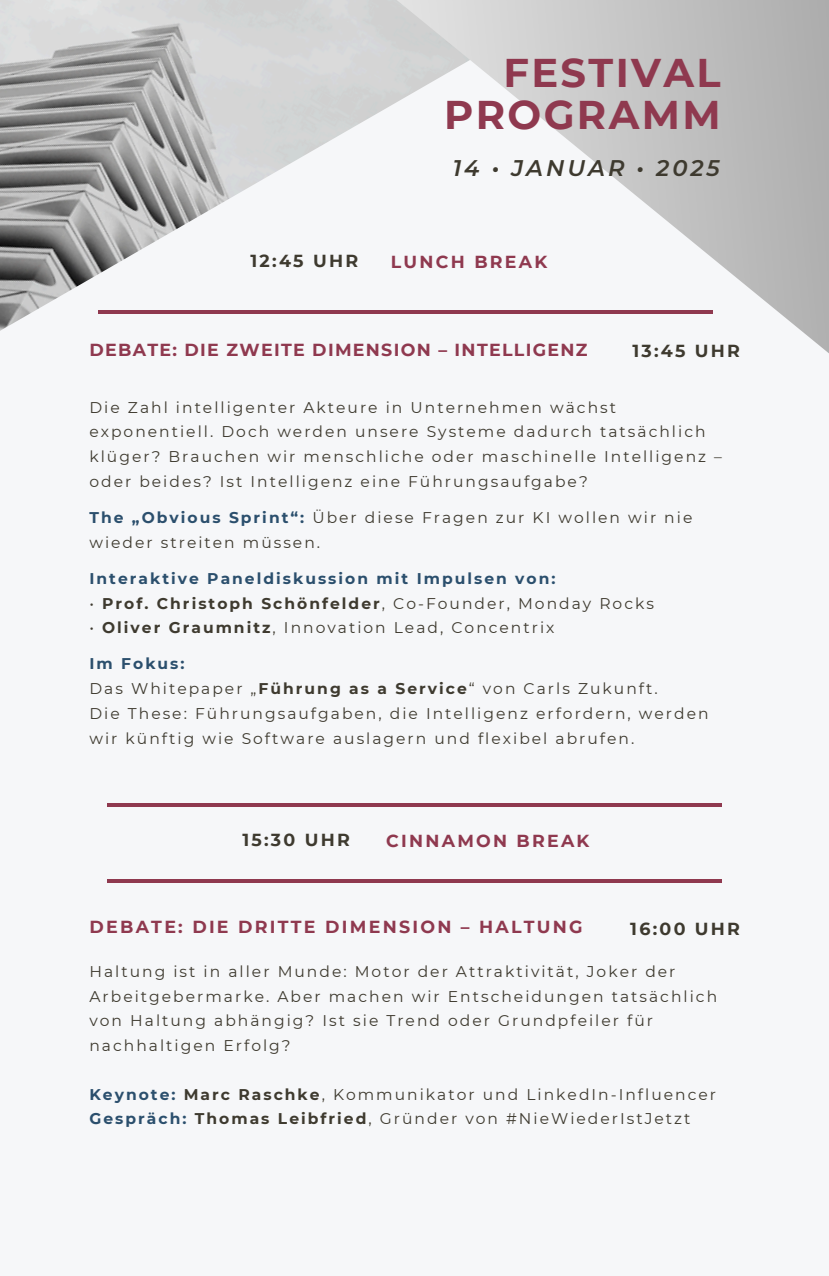
<style>
.page{position:relative;width:829px;height:1276px;background:#f6f7f9}
.page>*{position:absolute;margin:0;border:0;box-sizing:border-box;transform-origin:0 0}
.t1{font:700 40.05px/42.3px "Montserrat";letter-spacing:.06em;color:#8f394f;text-align:right}
.t2{font:italic 600 22.5px "Montserrat";letter-spacing:.13em;color:#3e3a2f}
.t3{font:700 17.32px "Montserrat";letter-spacing:.13em;color:#8f394f}
.t4{font:700 17.32px "Montserrat";letter-spacing:.075em;color:#8f394f}
.t5{font:700 17.32px "Montserrat";letter-spacing:.13em;color:#3e3a2f}
.t6{font:15.53px/24.8px "Montserrat";letter-spacing:.13em;color:#3e3a2f}
.t7{font:700 15.53px "Montserrat";letter-spacing:.13em;color:#2b4f6d}
.t8{font:700 15.53px "Montserrat";letter-spacing:.13em;color:#3e3a2f}
.s1{font-weight:700;color:#2b4f6d}
.s2{font-weight:400}
.s3{font-weight:700}
</style>
<div class="page">
<img style="left:0;top:0;width:169px;height:331px">
<svg style="left:169px;top:0;width:660px;height:353px"></svg>
<hr style="left:98px;top:310px;width:614px;height:4px;background:#8f394f">
<hr style="left:107px;top:803px;width:615px;height:4px;background:#8f394f">
<hr style="left:107px;top:879px;width:615px;height:3px;background:#8f394f">
<h1 class="t1" style="left:444px;top:51px;width:278px">FESTIVAL<br>PROGRAMM</h1>
<h2 class="t2" style="left:453px;top:154px;width:268px">14 • JANUAR • 2025</h2>
<p class="t5" style="left:250px;top:250px;width:109px">12:45 UHR</p>
<p class="t3" style="left:391px;top:251px;width:158px">LUNCH BREAK</p>
<p class="t4" style="left:89px;top:340px;width:499px">DEBATE: DIE ZWEITE DIMENSION – INTELLIGENZ</p>
<p class="t5" style="left:632px;top:340px;width:109px">13:45 UHR</p>
<h3 class="t6" style="left:89px;top:395px;width:634px">Die Zahl intelligenter Akteure in Unternehmen wächst exponentiell. Doch werden unsere Systeme dadurch tatsächlich klüger? Brauchen wir menschliche oder maschinelle Intelligenz – oder beides? Ist Intelligenz eine Fü hrungsaufgabe?</h3>
<h3 class="t6" style="left:89px;top:505px;width:604px"><span class="s1">The „Obvious Sprint“:</span> Über diese Fragen zur KI wollen wir nie wieder streiten müssen.</h3>
<p class="t7" style="left:89px;top:569px;width:467px">Interaktive Paneldiskussion mit Impulsen von:</p>
<h3 class="t8" style="left:89px;top:593px;width:566px"><span class="s2">•</span> Prof. Christoph Schönfelder<span class="s2">, Co-Founder, Monday Rocks</span></h3>
<h3 class="t6" style="left:89px;top:615px;width:466px">• <span class="s3">Oliver Graumnitz</span>, Innovation Lead, Concentrix</h3>
<p class="t7" style="left:89px;top:654px;width:97px">Im Fokus:</p>
<p class="t6" style="left:89px;top:676px;width:570px">Das Whitepaper „<span class="s3">Führung as a Service</span>“ von Carls Zukunft.</p>
<p class="t6" style="left:89px;top:701px;width:620px">Die These: Fü hrungsaufgaben, die Intelligenz erfordern, werden wir kü nftig wie Software auslagern und flexibel abrufen.</p>
<p class="t5" style="left:242px;top:829px;width:109px">15:30 UHR</p>
<p class="t3" style="left:386px;top:830px;width:205px">CINNAMON BREAK</p>
<h3 class="t3" style="left:89px;top:916px;width:495px">DEBATE: DIE DRITTE DIMENSION – HALTUNG</h3>
<h3 class="t5" style="left:630px;top:918px;width:111px">16:00 UHR</h3>
<p class="t6" style="left:89px;top:959px;width:629px">Haltung ist in aller Munde: Motor der Attraktivität, Joker der Arbeitgebermarke. Aber machen wir Entscheidungen tatsächlich von Haltung abhängig? Ist sie Trend oder Grundpfeiler fü r nachhaltigen Erfolg?</p>
<h3 class="t6" style="left:89px;top:1082px;width:628px"><span class="s1">Keynote:</span> <span class="s3">Marc Raschke</span>, Kommunikator und LinkedIn-Influencer</h3>
<h3 class="t6" style="left:89px;top:1106px;width:602px"><span class="s1">Gespräch:</span> <span class="s3">Thomas Leibfried</span>, Grü nder von #NieWiederIstJetzt</h3>
</div>
